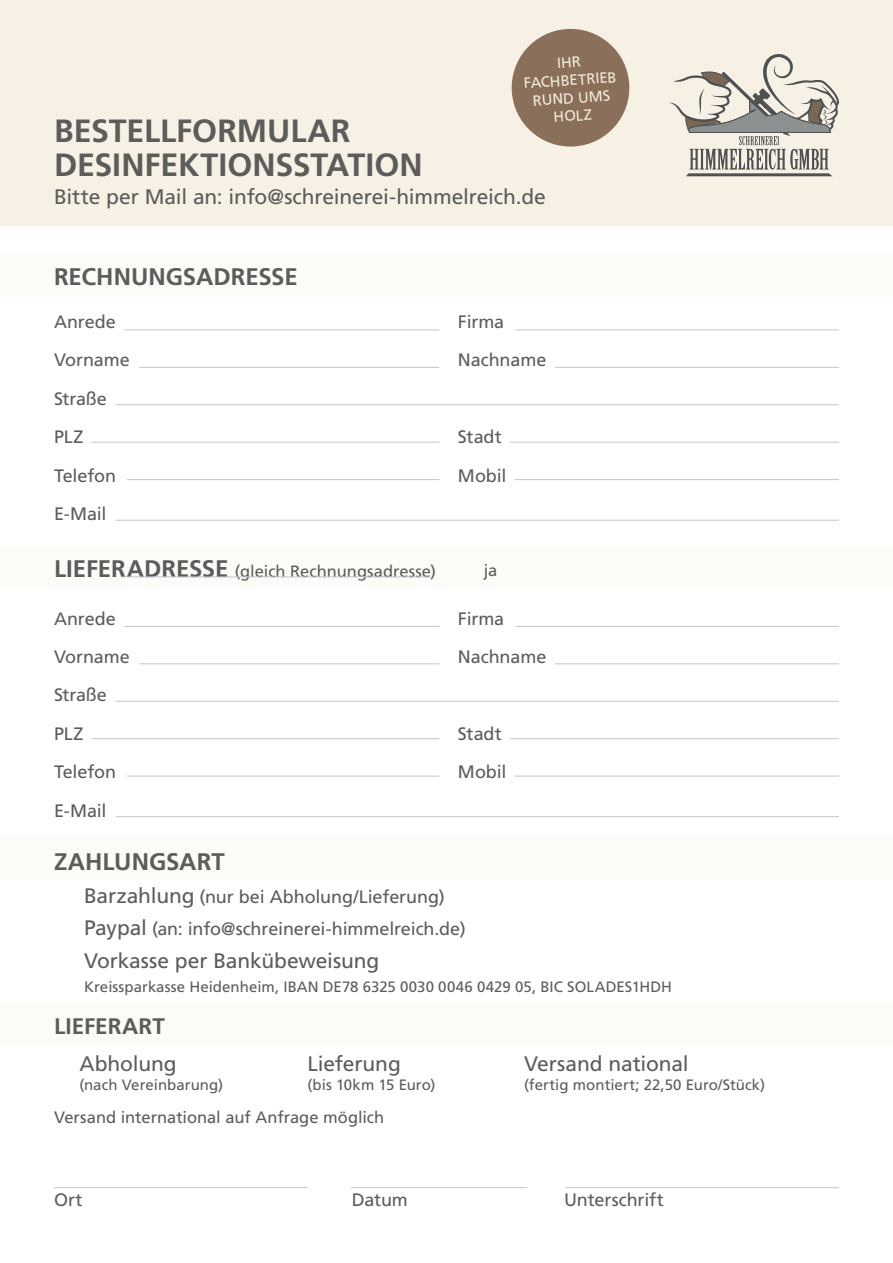
<style>
.page{position:relative;width:893px;height:1263px;background:#fff}
.page>*{position:absolute;margin:0;border:0;box-sizing:border-box;transform-origin:0 0}
.t1{font:700 32.1px/34.5px "Frutiger";color:#5c5c5b}
.t2{font:700 24px "Frutiger";color:#5c5c5b}
.t3{font:700 22.5px "Frutiger";letter-spacing:.005em;color:#5c5c5b}
.t4{font:21px "Frutiger";letter-spacing:-.01em;color:#5c5c5b}
.t5{font:18px/38.4px "Frutiger";letter-spacing:-.005em;color:#5c5c5b}
.t6{font:16.5px "Frutiger";color:#5c5c5b}
.t7{font:15px "Frutiger";color:#5c5c5b}
.t8{font:14.85px/17.9px "Frutiger";color:#f2eada;text-align:center}
.s1{font-weight:700;font-size:24px}
.s2{font-size:21px}
</style>
<div class="page">
<div style="left:0;top:0;width:893px;height:225px;background:#f6f0e5"></div>
<div style="left:0;top:253px;width:893px;height:43px;background:#fdfbf8"></div>
<div style="left:0;top:546px;width:893px;height:42px;background:#fdfbf8"></div>
<div style="left:0;top:838px;width:893px;height:42px;background:#fdfbf8"></div>
<div style="left:0;top:1003px;width:893px;height:42px;background:#fdfbf8"></div>
<svg style="left:669px;top:54px;width:170px;height:172px"></svg>
<svg style="left:511px;top:28px;width:119px;height:119px"></svg>
<hr style="left:54px;top:1187px;width:253px;height:1px;background:#c4c4c4">
<hr style="left:116px;top:520px;width:723px;height:1px;background:#c4c4c4">
<hr style="left:116px;top:816px;width:723px;height:1px;background:#c4c4c4">
<hr style="left:127px;top:479px;width:312px;height:1px;background:#c4c4c4">
<hr style="left:127px;top:776px;width:312px;height:1px;background:#c4c4c4">
<hr style="left:515px;top:479px;width:324px;height:1px;background:#c4c4c4">
<hr style="left:515px;top:776px;width:324px;height:1px;background:#c4c4c4">
<hr style="left:91px;top:442px;width:348px;height:1px;background:#c4c4c4">
<hr style="left:91px;top:738px;width:348px;height:1px;background:#c4c4c4">
<hr style="left:510px;top:442px;width:329px;height:1px;background:#c4c4c4">
<hr style="left:510px;top:738px;width:329px;height:1px;background:#c4c4c4">
<hr style="left:116px;top:404px;width:723px;height:1px;background:#c4c4c4">
<hr style="left:116px;top:701px;width:723px;height:1px;background:#c4c4c4">
<hr style="left:139px;top:367px;width:300px;height:1px;background:#c4c4c4">
<hr style="left:139px;top:663px;width:300px;height:1px;background:#c4c4c4">
<hr style="left:555px;top:367px;width:284px;height:1px;background:#c4c4c4">
<hr style="left:555px;top:663px;width:284px;height:1px;background:#c4c4c4">
<hr style="left:124px;top:330px;width:315px;height:1px;background:#c4c4c4">
<hr style="left:124px;top:626px;width:315px;height:1px;background:#c4c4c4">
<hr style="left:515px;top:330px;width:324px;height:1px;background:#c4c4c4">
<hr style="left:515px;top:626px;width:324px;height:1px;background:#c4c4c4">
<hr style="left:122px;top:577px;width:308px;height:1px;background:#c4c4c4">
<hr style="left:351px;top:1187px;width:176px;height:1px;background:#c4c4c4">
<hr style="left:566px;top:1187px;width:273px;height:1px;background:#c4c4c4">
<p class="t8" style="left:522px;top:56px;width:94px;rotate:-4deg">IHR<br>FACHBETRIEB<br>RUND UMS<br>HOLZ</p>
<h1 class="t1" style="left:54px;top:113px;width:370px">BESTELLFORMULAR<br>DESINFEKTIONSSTATION</h1>
<p class="t4" style="left:54px;top:184px;width:493px">Bitte per Mail an: info@schreinerei-himmelreich.de</p>
<h2 class="t2" style="left:54px;top:262px;width:245px">RECHNUNGSADRESSE</h2>
<p class="t5" style="left:54px;top:302px;width:63px">Anrede</p>
<p class="t5" style="left:458px;top:302px;width:48px">Firma</p>
<p class="t5" style="left:54px;top:341px;width:77px">Vorname</p>
<p class="t5" style="left:458px;top:341px;width:90px">Nachname</p>
<p class="t5" style="left:54px;top:379px;width:54px">Straße<br>PLZ</p>
<p class="t5" style="left:458px;top:418px;width:45px">Stadt</p>
<p class="t5" style="left:54px;top:456px;width:64px">Telefon</p>
<p class="t5" style="left:458px;top:456px;width:50px">Mobil</p>
<p class="t5" style="left:54px;top:494px;width:54px">E-Mail</p>
<p class="t6" style="left:54px;top:561px;width:384px"><span class="s1">LIEFERADRESSE</span> (gleich Rechnungsadresse)</p>
<p class="t6" style="left:484px;top:561px;width:15px">ja</p>
<p class="t5" style="left:54px;top:599px;width:63px">Anrede</p>
<p class="t5" style="left:458px;top:599px;width:48px">Firma</p>
<p class="t5" style="left:54px;top:637px;width:77px">Vorname</p>
<p class="t5" style="left:458px;top:637px;width:90px">Nachname</p>
<p class="t5" style="left:54px;top:676px;width:54px">Straße<br>PLZ</p>
<p class="t5" style="left:458px;top:714px;width:45px">Stadt</p>
<p class="t5" style="left:54px;top:752px;width:64px">Telefon</p>
<p class="t5" style="left:458px;top:752px;width:50px">Mobil</p>
<p class="t5" style="left:54px;top:791px;width:54px">E-Mail</p>
<h2 class="t2" style="left:54px;top:848px;width:172px">ZAHLUNGSART</h2>
<p class="t5" style="left:84px;top:880px;width:383px;line-height:32.5px"><span class="s2">Barzahlung</span> (nur bei Abholung/Lieferung)<br><span class="s2">Paypal</span> (an: info@schreinerei-himmelreich.de)</p>
<p class="t4" style="left:84px;top:948px;width:297px">Vorkasse per Bankübeweisung</p>
<p class="t7" style="left:84px;top:978px;width:590px">Kreissparkasse Heidenheim, IBAN DE78 6325 0030 0046 0429 05, BIC SOLADES1HDH</p>
<p class="t3" style="left:54px;top:1013px;width:112px">LIEFERART</p>
<p class="t4" style="left:80px;top:1051px;width:99px">Abholung</p>
<p class="t7" style="left:80px;top:1076px;width:145px">(nach Vereinbarung)</p>
<p class="t4" style="left:307px;top:1051px;width:95px">Lieferung</p>
<p class="t7" style="left:307px;top:1076px;width:130px">(bis 10km 15 Euro)</p>
<p class="t6" style="left:54px;top:1108px;width:332px">Versand international auf Anfrage möglich</p>
<p class="t4" style="left:524px;top:1051px;width:166px">Versand national</p>
<p class="t7" style="left:524px;top:1076px;width:243px">(fertig montiert; 22,50 Euro/Stück)</p>
<p class="t5" style="left:54px;top:1181px;width:30px">Ort</p>
<p class="t5" style="left:352px;top:1181px;width:58px">Datum</p>
<p class="t5" style="left:564px;top:1181px;width:101px">Unterschrift</p>
</div>
